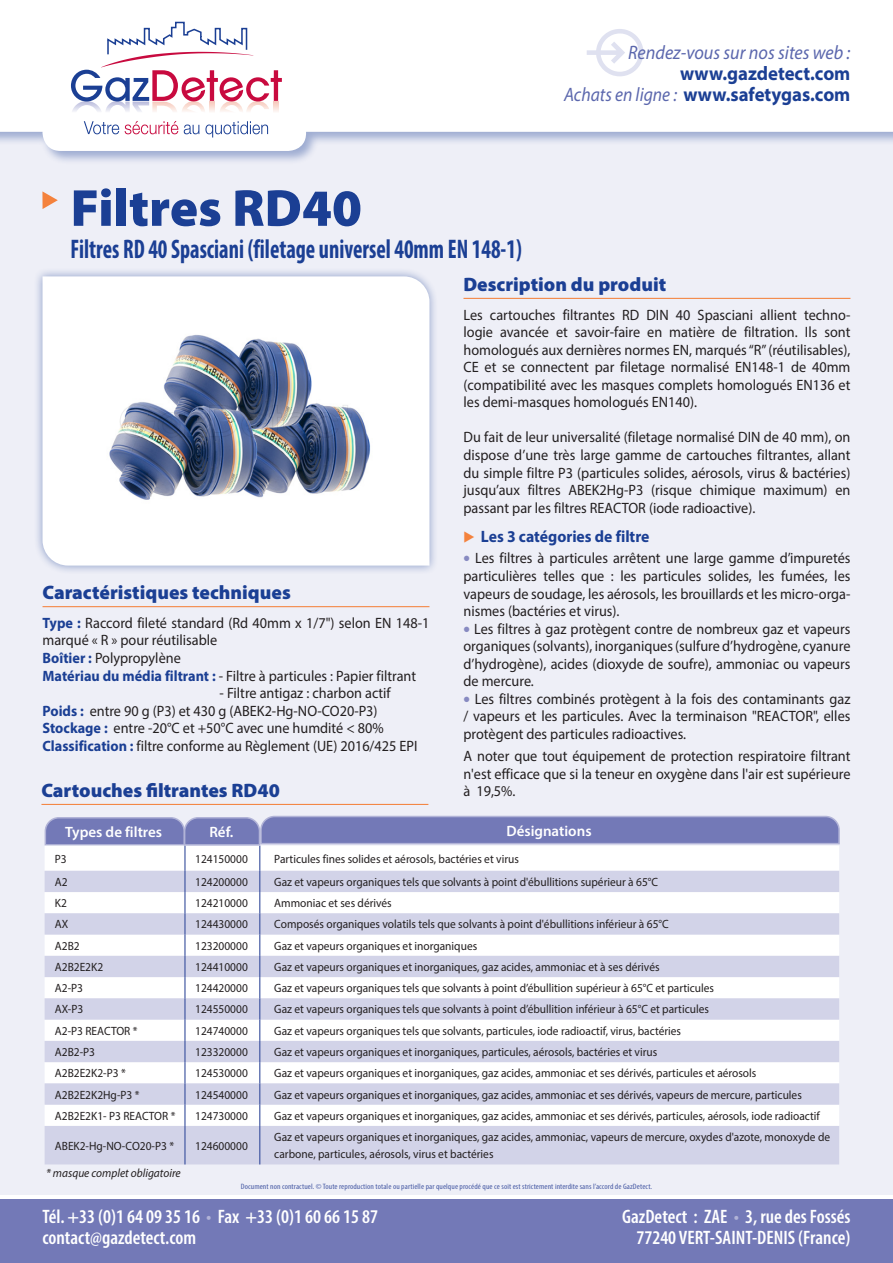
<style>
.page{position:relative;width:893px;height:1263px;background:#fff}
.page>*{position:absolute;margin:0;border:0;box-sizing:border-box;transform-origin:0 0}
.t1{font:900 52.5px "Myriad Pro";color:#1b3f94}
.t2{font:700 condensed 27px "Myriad Pro";color:#1b3f94;scale:.83 1}
.t3{font:600 condensed 19.5px/21px "Myriad Pro";color:#fff}
.t4{font:900 19.5px "Myriad Pro";color:#1b3f94}
.t5{font:700 semi-expanded 19.5px/21px "Myriad Pro";color:#1b3f94;text-align:right;scale:.9 1}
.t6{font:italic 19.5px "Myriad Pro";color:#5b67ad;scale:.93 1}
.t7{font:700 16.5px "Myriad Pro";color:#1b3f94;scale:.95 1}
.t8{font:15px/17.5px "Myriad Pro";color:#231f20;text-align:justify;scale:.95 1}
.t9{font:600 15px "Myriad Pro";color:#fff}
.t10{font:12px/17.5px "Myriad Pro";color:#231f20;scale:.95 1}
.t11{font:italic 12px "Myriad Pro";color:#231f20;scale:.95 1}
.t12{font:condensed 7.8px "Myriad Pro";letter-spacing:.01em;color:#495ca5;scale:1.1 1}
.s1{font-weight:400;font-style:italic;font-stretch:normal;color:#5b67ad}
.s2{font-weight:900;font-stretch:semi-expanded;font-size:18px;color:#878ac1}
.s3{font-weight:700;color:#1b3f94}
.s4{color:#b1b3d7}
</style>
<div class="page">
<div style="left:0;top:0;width:893px;height:1195px;background:#eeeff7"></div>
<svg style="left:42px;top:191px;width:16px;height:18px"></svg>
<div style="left:34px;top:267px;width:405px;height:308px;background:#1b3f94;opacity:.48"></div>
<div style="left:43px;top:276px;width:386px;height:290px;background:#fff"></div>
<div style="left:0;top:1199px;width:893px;height:64px;background:#7379b7"></div>
<div style="left:0;top:0;width:893px;height:165px;background:#1b3f94;opacity:.38"></div>
<svg style="left:0;top:0;width:893px;height:151px;background:#fafafc"></svg>
<svg style="left:587px;top:29px;width:56px;height:47px"></svg>
<svg style="left:71px;top:21px;width:211px;height:92px;background:#e8d9e4"></svg>
<svg style="left:184px;top:121px;width:84px;height:16px"></svg>
<svg style="left:125px;top:121px;width:53px;height:13px"></svg>
<svg style="left:84px;top:121px;width:35px;height:13px"></svg>
<hr style="left:463px;top:298px;width:387px;height:1px;background:#f4823d">
<hr style="left:41px;top:804px;width:387px;height:1px;background:#f4823d">
<hr style="left:43px;top:606px;width:386px;height:1px;background:#f4823d">
<img style="left:103px;top:282px;width:272px;height:272px">
<div style="left:45px;top:1126px;width:794px;height:38px;background:#d2d3e8"></div>
<hr style="left:184px;top:1126px;width:2px;height:38px;background:#384f9d">
<hr style="left:259px;top:1126px;width:1px;height:38px;background:#384f9d">
<svg style="left:44px;top:815px;width:796px;height:311px;background:#dfe0ee"></svg>
<img style="left:120px;top:404px;width:232px;height:35px">
<p class="t1" style="left:71px;top:173px;width:293px">Filtres RD40</p>
<p class="t2" style="left:71px;top:232px;width:545px">Filtres RD 40 Spasciani (filetage universel 40mm EN 148-1)</p>
<h3 class="t6" style="left:628px;top:40px;width:241px">Rendez-vous sur nos sites web :</h3>
<h3 class="t5" style="left:564px;top:62px;width:320px">www.gazdetect.com<br><span class="s1">Achats en ligne :</span> www.safetygas.com</h3>
<p class="t4" style="left:463px;top:271px;width:204px">Description du produit</p>
<p class="t8" style="left:463px;top:305px;width:409px">Les cartouches filtrantes RD DIN 40 Spasciani allient techno&shy;logie avancée et savoir-faire en matière de filtration. Ils sont homologués aux dernières normes EN, marqués “R” (réutilisables), CE et se connectent par filetage normalisé EN148-1 de 40mm (compatibilité avec les masques complets homologués EN136 et les demi-masques homologués EN140).</p>
<p class="t8" style="left:463px;top:428px;width:409px">Du fait de leur universalité (filetage normalisé DIN de 40 mm), on dispose d’une très large gamme de cartouches filtrantes, allant du simple filtre P3 (particules solides, aérosols, virus &amp; bactéries) jusqu’aux filtres ABEK2Hg-P3 (risque chimique maximum) en passant par les filtres REACTOR (iode radioactive).</p>
<p class="t7" style="left:481px;top:525px;width:179px">Les 3 catégories de filtre</p>
<p class="t8" style="left:463px;top:549px;width:409px"><span class="s2">•</span> Les filtres à particules arrêtent une large gamme d’impuretés particulières telles que : les particules solides, les fumées, les vapeurs de soudage, les aérosols, les brouillards et les micro-orga&shy;nismes (bactéries et virus).</p>
<p class="t8" style="left:463px;top:620px;width:409px"><span class="s2">•</span> Les filtres à gaz protègent contre de nombreux gaz et vapeurs organiques (solvants), inorganiques (sulfure d’hydrogène, cyanure d’hydrogène), acides (dioxyde de soufre), ammoniac ou vapeurs de mercure.</p>
<p class="t8" style="left:463px;top:690px;width:409px"><span class="s2">•</span> Les filtres combinés protègent à la fois des contaminants gaz / vapeurs et les particules. Avec la terminaison "REACTOR", elles protègent des particules radioactives.</p>
<p class="t8" style="left:463px;top:747px;width:409px">A noter que tout équipement de protection respiratoire filtrant n'est efficace que si la teneur en oxygène dans l'air est supérieure</p>
<p class="t4" style="left:43px;top:580px;width:250px">Caractéristiques techniques</p>
<p class="t8" style="left:43px;top:614px;width:409px"><span class="s3">Type :</span> Raccord fileté standard (Rd 40mm x 1/7") selon EN 148-1 marqué « R » pour réutilisable</p>
<p class="t8" style="left:43px;top:649px;width:147px"><span class="s3">Boîtier :</span> Polypropylène</p>
<p class="t8" style="left:43px;top:666px;width:395px"><span class="s3">Matériau du média filtrant :</span> - Filtre à particules : Papier filtrant</p>
<p class="t8" style="left:220px;top:684px;width:182px">- Filtre antigaz : charbon actif</p>
<p class="t8" style="left:43px;top:701px;width:354px"><span class="s3">Poids :</span> entre 90 g (P3) et 430 g (ABEK2-Hg-NO-CO20-P3)</p>
<p class="t8" style="left:43px;top:719px;width:361px"><span class="s3">Stockage :</span> entre -20°C et +50°C avec une humdité &lt; 80%</p>
<p class="t8" style="left:43px;top:737px;width:396px"><span class="s3">Classification :</span> filtre conforme au Règlement (UE) 2016/425 EPI</p>
<p class="t4" style="left:41px;top:777px;width:240px">Cartouches filtrantes RD40</p>
<p class="t8" style="left:463px;top:782px;width:56px">à 19,5%.</p>
<p class="t9" style="left:65px;top:822px;width:99px">Types de filtres</p>
<p class="t9" style="left:506px;top:821px;width:87px">Désignations</p>
<p class="t10" style="left:55px;top:850px;width:14px">P3</p>
<p class="t10" style="left:195px;top:850px;width:57px">124150000</p>
<p class="t10" style="left:274px;top:850px;width:259px">Particules fines solides et aérosols, bactéries et virus</p>
<p class="t10" style="left:55px;top:873px;width:15px">A2</p>
<p class="t10" style="left:195px;top:873px;width:57px">124200000</p>
<p class="t10" style="left:274px;top:873px;width:405px">Gaz et vapeurs organiques tels que solvants à point d'ébullitions supérieur à 65°C</p>
<p class="t10" style="left:55px;top:894px;width:14px">K2</p>
<p class="t10" style="left:195px;top:894px;width:57px">124210000</p>
<p class="t10" style="left:274px;top:894px;width:125px">Ammoniac et ses dérivés</p>
<p class="t10" style="left:55px;top:915px;width:16px">AX</p>
<p class="t10" style="left:195px;top:915px;width:57px">124430000</p>
<p class="t10" style="left:274px;top:915px;width:417px">Composés organiques volatils tels que solvants à point d'ébullitions inférieur à 65°C</p>
<p class="t10" style="left:55px;top:937px;width:28px">A2B2</p>
<p class="t10" style="left:195px;top:937px;width:57px">123200000</p>
<p class="t10" style="left:274px;top:937px;width:215px">Gaz et vapeurs organiques et inorganiques</p>
<p class="t10" style="left:55px;top:958px;width:52px">A2B2E2K2</p>
<p class="t10" style="left:195px;top:958px;width:57px">124410000</p>
<p class="t10" style="left:274px;top:958px;width:407px">Gaz et vapeurs organiques et inorganiques, gaz acides, ammoniac et à ses dérivés</p>
<p class="t10" style="left:55px;top:979px;width:31px">A2-P3</p>
<p class="t10" style="left:195px;top:979px;width:57px">124420000</p>
<p class="t10" style="left:274px;top:979px;width:464px">Gaz et vapeurs organiques tels que solvants à point d’ébullition supérieur à 65°C et particules</p>
<p class="t10" style="left:55px;top:1000px;width:31px">AX-P3</p>
<p class="t10" style="left:195px;top:1000px;width:57px">124550000</p>
<p class="t10" style="left:274px;top:1000px;width:459px">Gaz et vapeurs organiques tels que solvants à point d’ébullition inférieur à 65°C et particules</p>
<p class="t10" style="left:55px;top:1022px;width:88px">A2-P3 REACTOR *</p>
<p class="t10" style="left:195px;top:1022px;width:57px">124740000</p>
<p class="t10" style="left:274px;top:1022px;width:430px">Gaz et vapeurs organiques tels que solvants, particules, iode radioactif, virus, bactéries</p>
<p class="t10" style="left:55px;top:1043px;width:44px">A2B2-P3</p>
<p class="t10" style="left:195px;top:1043px;width:57px">123320000</p>
<p class="t10" style="left:274px;top:1043px;width:405px">Gaz et vapeurs organiques et inorganiques, particules, aérosols, bactéries et virus</p>
<p class="t10" style="left:55px;top:1064px;width:76px">A2B2E2K2-P3 *</p>
<p class="t10" style="left:195px;top:1064px;width:57px">124530000</p>
<p class="t10" style="left:274px;top:1064px;width:509px">Gaz et vapeurs organiques et inorganiques, gaz acides, ammoniac et ses dérivés, particules et aérosols</p>
<p class="t10" style="left:55px;top:1085px;width:91px">A2B2E2K2Hg-P3 *</p>
<p class="t10" style="left:195px;top:1085px;width:57px">124540000</p>
<p class="t10" style="left:274px;top:1085px;width:557px">Gaz et vapeurs organiques et inorganiques, gaz acides, ammoniac et ses dérivés, vapeurs de mercure, particules</p>
<p class="t10" style="left:55px;top:1107px;width:128px">A2B2E2K1- P3 REACTOR *</p>
<p class="t10" style="left:195px;top:1107px;width:57px">124730000</p>
<p class="t10" style="left:274px;top:1107px;width:576px">Gaz et vapeurs organiques et inorganiques, gaz acides, ammoniac et ses dérivés, particules, aérosols, iode radioactif</p>
<p class="t10" style="left:55px;top:1137px;width:127px">ABEK2-Hg-NO-CO20-P3 *</p>
<p class="t10" style="left:195px;top:1137px;width:57px">124600000</p>
<p class="t10" style="left:274px;top:1128px;width:587px">Gaz et vapeurs organiques et inorganiques, gaz acides, ammoniac, vapeurs de mercure, oxydes d'azote, monoxyde de carbone, particules, aérosols, virus et bactéries</p>
<p class="t9" style="left:209px;top:822px;width:26px">Réf.</p>
<p class="t11" style="left:46px;top:1165px;width:143px">* masque complet obligatoire</p>
<p class="t12" style="left:241px;top:1182px;width:375px">Document non contractuel. © Toute reproduction totale ou partielle par quelque procédé que ce soit est strictement interdite sans l’accord de GazDetect.</p>
<h3 class="t3" style="left:43px;top:1206px;width:337px">Tél. +33 (0)1 64 09 35 16 <span class="s4">•</span> Fax +33 (0)1 60 66 15 87 contact@gazdetect.com</h3>
<h3 class="t3" style="left:622px;top:1206px;width:230px;text-align:right">GazDetect : ZAE <span class="s4">•</span> 3, rue des Fossés<br>77240 VERT-SAINT-DENIS (France)</h3>
</div>
